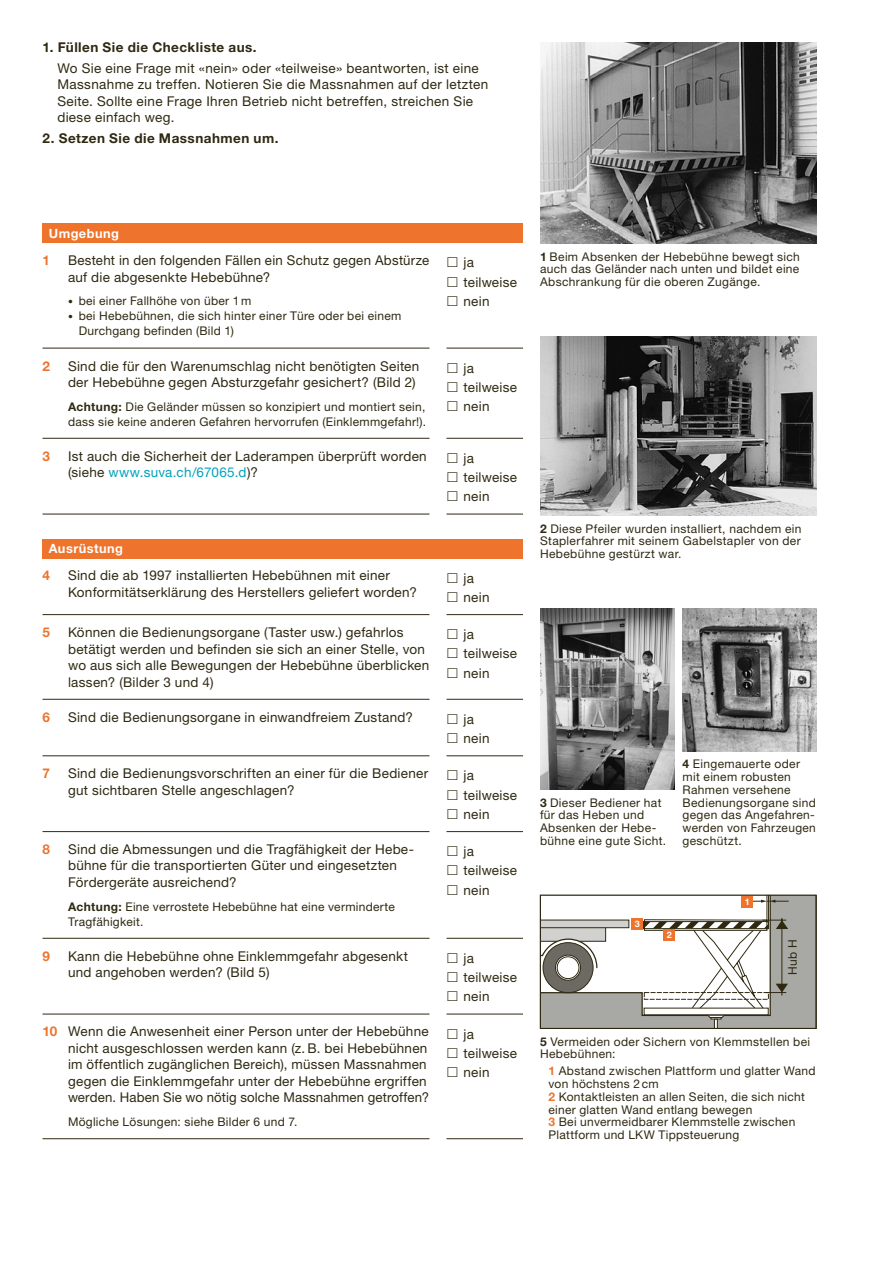
<style>
.page{position:relative;width:893px;height:1263px;background:#fff}
.page>*{position:absolute;margin:0;border:0;box-sizing:border-box;transform-origin:0 0}
.t1{font:13.5px/16.5px "Helvetica Neue LT Std";letter-spacing:.02em;color:#2f2912}
.t2{font:700 13.5px "Helvetica Neue LT Std";letter-spacing:.035em;color:#2f2912}
.t3{font:700 13.5px "Helvetica Neue LT Std";color:#ee742d}
.t4{font:700 12.75px "Helvetica Neue LT Std";letter-spacing:.035em;color:#fff}
.t5{font:12px/12.8px "Helvetica Neue LT Std";letter-spacing:.025em;color:#2f2912}
.t6{font:700 9px "Helvetica Neue LT Std";color:#fff}
.s1{font-size:9.75px}
.s2{font-weight:700}
.s3{color:#00a2bc}
.s4{font-weight:700;color:#ee742d}
</style>
<div class="page">
<img style="left:540px;top:43px;width:276px;height:201px">
<img style="left:540px;top:608px;width:134px;height:181px">
<img style="left:540px;top:336px;width:276px;height:179px">
<img style="left:682px;top:608px;width:134px;height:143px">
<svg style="left:542px;top:897px;width:272px;height:129px"></svg>
<div style="left:742px;top:897px;width:11px;height:11px;background:#ee742d"></div>
<div style="left:664px;top:930px;width:11px;height:11px;background:#ee742d"></div>
<div style="left:632px;top:919px;width:11px;height:11px;background:#ee742d"></div>
<div style="left:540px;top:895px;width:276px;height:134px;border:1px solid #2f2912"></div>
<div style="left:43px;top:224px;width:480px;height:19px;background:#ee742d"></div>
<hr style="left:446px;top:348px;width:77px;height:1px;background:#2f2912">
<hr style="left:446px;top:438px;width:77px;height:1px;background:#2f2912">
<hr style="left:446px;top:514px;width:77px;height:1px;background:#2f2912">
<hr style="left:43px;top:348px;width:386px;height:1px;background:#2f2912">
<hr style="left:43px;top:438px;width:386px;height:1px;background:#2f2912">
<hr style="left:43px;top:514px;width:386px;height:1px;background:#2f2912">
<div style="left:43px;top:539px;width:480px;height:19px;background:#ee742d"></div>
<hr style="left:43px;top:699px;width:386px;height:1px;background:#2f2912">
<hr style="left:446px;top:699px;width:77px;height:1px;background:#2f2912">
<hr style="left:43px;top:938px;width:386px;height:1px;background:#2f2912">
<hr style="left:446px;top:938px;width:77px;height:1px;background:#2f2912">
<hr style="left:446px;top:614px;width:77px;height:1px;background:#2f2912">
<hr style="left:446px;top:755px;width:77px;height:1px;background:#2f2912">
<hr style="left:446px;top:831px;width:77px;height:1px;background:#2f2912">
<hr style="left:446px;top:1014px;width:77px;height:1px;background:#2f2912">
<hr style="left:446px;top:1138px;width:77px;height:1px;background:#2f2912">
<hr style="left:43px;top:614px;width:386px;height:1px;background:#2f2912">
<hr style="left:43px;top:755px;width:386px;height:1px;background:#2f2912">
<hr style="left:43px;top:831px;width:386px;height:1px;background:#2f2912">
<hr style="left:43px;top:1014px;width:386px;height:1px;background:#2f2912">
<hr style="left:43px;top:1138px;width:386px;height:1px;background:#2f2912">
<p class="t2" style="left:43px;top:39px;width:216px">1. Füllen Sie die Checkliste aus.</p>
<p class="t1" style="left:57px;top:60px;width:432px">Wo Sie eine Frage mit «nein» oder «teilweise» beantworten, ist eine Massnahme zu treffen. Notieren Sie die Massnahmen auf der letzten Seite. Sollte eine Frage Ihren Betrieb nicht betreffen, streichen Sie diese einfach weg.</p>
<p class="t2" style="left:43px;top:130px;width:237px">2. Setzen Sie die Massnahmen um.</p>
<p class="t4" style="left:49px;top:225px;width:71px">Umgebung</p>
<p class="t3" style="left:43px;top:252px;width:9px">1</p>
<p class="t1" style="left:68px;top:252px;width:363px">Besteht in den folgenden Fällen ein Schutz gegen Abstürze auf die abgesenkte Hebebühne?</p>
<p class="t5" style="left:68px;top:294px;width:185px"><span class="s1">•</span> bei einer Fallhöhe von über 1 m</p>
<p class="t5" style="left:79px;top:308px;width:324px;line-height:15px;text-indent:-11px"><span class="s1">•</span> bei Hebebühnen, die sich hinter einer Türe oder bei einem<br>Durchgang befinden (Bild 1)</p>
<p class="t3" style="left:43px;top:357px;width:9px">2</p>
<p class="t1" style="left:68px;top:357px;width:353px">Sind die für den Warenumschlag nicht benötigten Seiten der Hebebühne gegen Absturzgefahr gesichert? (Bild 2)</p>
<p class="t5" style="left:68px;top:399px;width:360px;line-height:15px"><span class="s2">Achtung:</span> Die Geländer müssen so konzipiert und montiert sein, dass sie keine anderen Gefahren hervorrufen (Einklemmgefahr!).</p>
<p class="t1" style="left:463px;top:253px;width:55px;line-height:19.2px">ja teilweise nein</p>
<p class="t1" style="left:463px;top:358px;width:55px;line-height:19.2px">ja teilweise nein</p>
<p class="t3" style="left:43px;top:447px;width:9px">3</p>
<p class="t1" style="left:68px;top:447px;width:360px">Ist auch die Sicherheit der Laderampen überprüft worden (siehe <span class="s3">www.suva.ch/67065.d</span>)?</p>
<p class="t1" style="left:463px;top:448px;width:55px;line-height:19.2px">ja teilweise nein</p>
<p class="t4" style="left:49px;top:541px;width:76px">Ausrüstung</p>
<p class="t3" style="left:43px;top:567px;width:9px">4</p>
<p class="t1" style="left:68px;top:567px;width:350px">Sind die ab 1997 installierten Hebebühnen mit einer<br>Konformitätserklärung des Herstellers geliefert worden?</p>
<p class="t1" style="left:463px;top:568px;width:28px;line-height:19.2px">ja nein</p>
<p class="t3" style="left:43px;top:624px;width:9px">5</p>
<p class="t1" style="left:68px;top:624px;width:363px">Können die Bedienungsorgane (Taster usw.) gefahrlos betätigt werden und befinden sie sich an einer Stelle, von wo aus sich alle Bewegungen der Hebebühne überblicken lassen? (Bilder 3 und 4)</p>
<p class="t1" style="left:463px;top:624px;width:55px;line-height:19.2px">ja teilweise nein</p>
<p class="t3" style="left:43px;top:708px;width:9px">6</p>
<p class="t1" style="left:68px;top:708px;width:346px">Sind die Bedienungsorgane in einwandfreiem Zustand?</p>
<p class="t1" style="left:464px;top:709px;width:28px;line-height:19.2px">ja nein</p>
<p class="t3" style="left:43px;top:765px;width:9px">7</p>
<p class="t1" style="left:68px;top:765px;width:362px">Sind die Bedienungsvorschriften an einer für die Bediener gut sichtbaren Stelle angeschlagen?</p>
<p class="t1" style="left:464px;top:766px;width:55px;line-height:19.2px">ja teilweise nein</p>
<p class="t3" style="left:43px;top:841px;width:9px">8</p>
<p class="t1" style="left:68px;top:841px;width:347px">Sind die Abmessungen und die Tragfähigkeit der Hebe&shy;bühne für die transportierten Güter und eingesetzten<br>Fördergeräte ausreichend?</p>
<p class="t5" style="left:68px;top:898px;width:328px;line-height:15px"><span class="s2">Achtung:</span> Eine verrostete Hebebühne hat eine verminderte<br>Tragfähigkeit.</p>
<p class="t1" style="left:463px;top:841px;width:55px;line-height:19.2px">ja teilweise nein</p>
<p class="t3" style="left:43px;top:947px;width:9px">9</p>
<p class="t1" style="left:68px;top:947px;width:342px">Kann die Hebebühne ohne Einklemmgefahr abgesenkt und angehoben werden? (Bild 5)</p>
<p class="t1" style="left:463px;top:948px;width:55px;line-height:19.2px">ja teilweise nein</p>
<p class="t1" style="left:68px;top:1023px;width:363px;text-indent:-25px"><span class="s4">10</span> Wenn die Anwesenheit einer Person unter der Hebebühne nicht ausgeschlossen werden kann (z.B. bei Hebebühnen im öffentlich zugänglichen Bereich), müssen Massnahmen gegen die Einklemmgefahr unter der Hebebühne ergriffen werden. Haben Sie wo nötig solche Massnahmen getroffen?</p>
<p class="t5" style="left:68px;top:1115px;width:231px">Mögliche Lösungen: siehe Bilder 6 und 7.</p>
<p class="t1" style="left:463px;top:1024px;width:55px;line-height:19.2px">ja teilweise nein</p>
<p class="t5" style="left:540px;top:250px;width:261px;text-align:justify"><span class="s2">1</span> Beim Absenken der Hebebühne bewegt sich auch das Geländer nach unten und bildet eine Abschrankung für die oberen Zugänge.</p>
<p class="t5" style="left:540px;top:522px;width:263px;text-align:justify"><span class="s2">2</span> Diese Pfeiler wurden installiert, nachdem ein Staplerfahrer mit seinem Gabelstapler von der Hebebühne gestürzt war.</p>
<p class="t5" style="left:540px;top:796px;width:128px"><span class="s2">3</span> Dieser Bediener hat für das Heben und<br>Absenken der Hebe&shy;bühne eine gute Sicht.</p>
<p class="t5" style="left:682px;top:757px;width:135px"><span class="s2">4</span> Eingemauerte oder mit einem robusten<br>Rahmen versehene<br>Bedienungsorgane sind gegen das Angefahren&shy;werden von Fahrzeugen geschützt.</p>
<p class="t6" style="left:635px;top:918px;width:7px">3</p>
<p class="t6" style="left:667px;top:929px;width:7px">2</p>
<p class="t6" style="left:745px;top:896px;width:7px">1</p>
<p class="t5" style="left:786px;top:975px;width:37px;rotate:-90deg">Hub H</p>
<p class="t5" style="left:540px;top:1035px;width:272px"><span class="s2">5</span> Vermeiden oder Sichern von Klemmstellen bei<br>Hebebühnen:</p>
<p class="t5" style="left:549px;top:1065px;width:269px"><span class="s4">1</span> Abstand zwischen Plattform und glatter Wand von höchstens 2 cm<br><span class="s4">2</span> Kontaktleisten an allen Seiten, die sich nicht einer glatten Wand entlang bewegen<br><span class="s4">3</span> Bei unvermeidbarer Klemmstelle zwischen Plattform und LKW Tippsteuerung</p>
</div>
